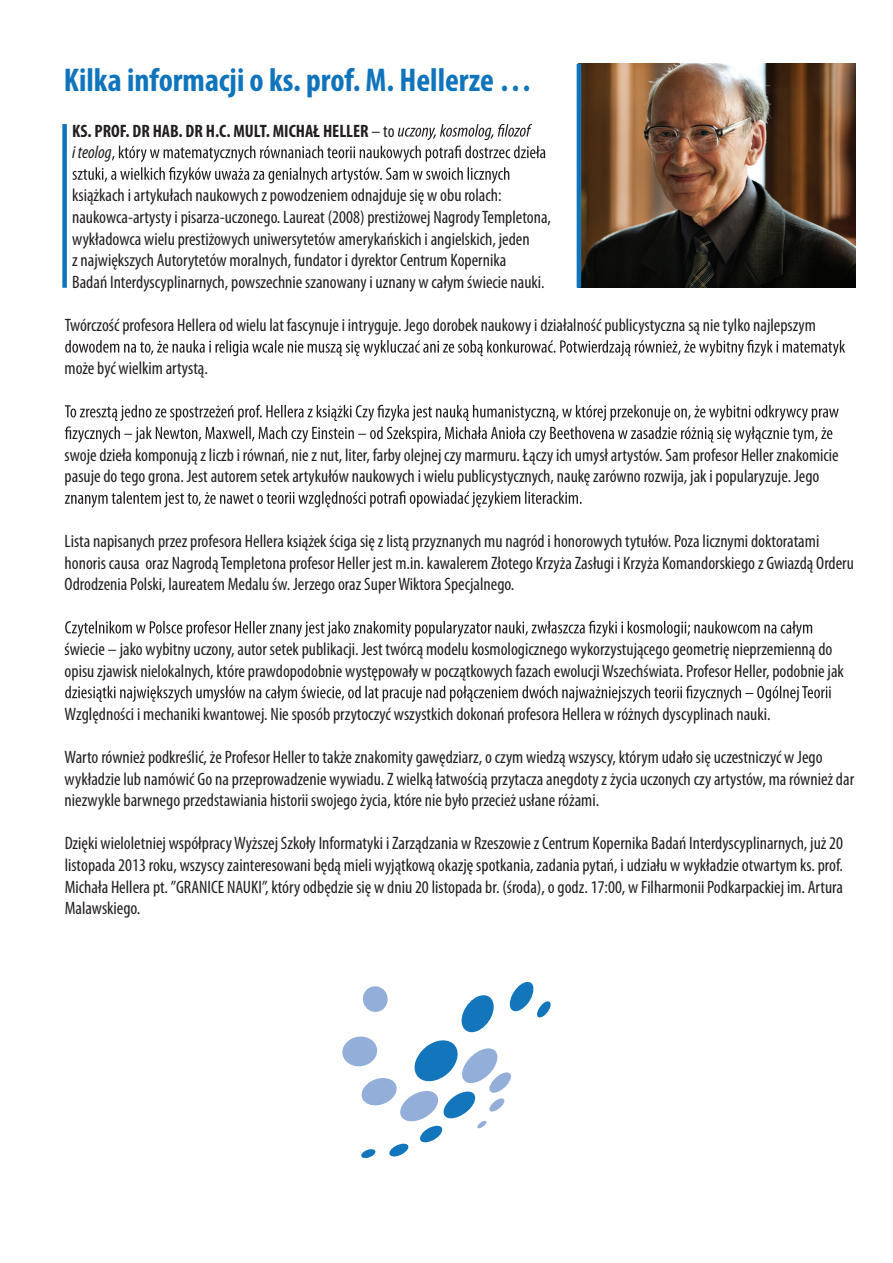
<style>
.page{position:relative;width:893px;height:1263px;background:#fff}
.page>*{position:absolute;margin:0;border:0;box-sizing:border-box;transform-origin:0 0}
.t1{font:700 condensed 33px "Myriad Pro";color:#1074bc}
.t2{font:condensed 18px/21.6px "Myriad Pro";color:#231f20}
.t3{font:700 condensed 18px/21.6px "Myriad Pro";color:#231f20}
.s1{font-weight:400}
.s2{font-weight:400;font-style:italic}
</style>
<div class="page">
<img style="left:581px;top:64px;width:275px;height:224px">
<svg style="left:398px;top:124px;width:134px;height:16px"></svg>
<svg style="left:73px;top:146px;width:472px;height:38px"></svg>
<svg style="left:65px;top:340px;width:780px;height:16px"></svg>
<svg style="left:65px;top:405px;width:774px;height:38px"></svg>
<svg style="left:65px;top:491px;width:517px;height:17px"></svg>
<svg style="left:65px;top:621px;width:747px;height:16px"></svg>
<svg style="left:65px;top:686px;width:766px;height:16px"></svg>
<div style="left:62px;top:124px;width:5px;height:164px;background:#1074bc"></div>
<hr style="left:577px;top:64px;width:4px;height:224px;background:#1074bc">
<svg style="left:342px;top:981px;width:209px;height:178px"></svg>
<h1 class="t1" style="left:64px;top:60px;width:470px">Kilka informacji o ks. prof. M. Hellerze …</h1>
<p class="t3" style="left:72px;top:119px;width:324px">KS. PROF. DR HAB. DR H.C. MULT. MICHAŁ HELLER <span class="s1">– to </span><span class="s2">i teolog</span></p>
<p class="t2" style="left:72px;top:184px;width:480px">książkach i artykułach naukowych z powodzeniem odnajduje się w obu rolach: naukowca-artysty i pisarza-uczonego. Laureat (2008) prestiżowej NagrodyTempletona, wykładowca wielu prestiżowych uniwersytetów amerykańskich i angielskich, jeden<br>z największych Autorytetów moralnych, fundator i dyrektor Centrum Kopernika<br>Badań Interdyscyplinarnych, powszechnie szanowany i uznany w całym świecie nauki.</p>
<p class="t2" style="left:65px;top:314px;width:753px">Twórczość profesora Hellera od wielu lat fascynuje i intryguje. Jego dorobek naukowy i działalność publicystyczna są nie tylko najlepszym</p>
<p class="t2" style="left:65px;top:357px;width:145px">może być wielkim artystą.</p>
<p class="t2" style="left:65px;top:444px;width:776px">swoje dzieła komponują z liczb i równań, nie z nut, liter, farby olejnej czy marmuru. Łączy ich umysł artystów. Sam profesor Heller znakomicie pasuje do tego grona. Jest autorem setek artykułów naukowych i wielu publicystycznych, naukę zarówno rozwija, jak i popularyzuje. Jego</p>
<p class="t2" style="left:65px;top:530px;width:791px">Lista napisanych przez profesora Hellera książek ściga się z listą przyznanych mu nagród i honorowych tytułów. Poza licznymi doktoratami honoris causa oraz NagrodąTempletona profesor Heller jest m.in. kawalerem Złotego Krzyża Zasługi i Krzyża Komandorskiego z Gwiazdą Orderu<br>Odrodzenia Polski, laureatem Medalu św. Jerzego oraz SuperWiktora Specjalnego.</p>
<p class="t2" style="left:65px;top:638px;width:781px">świecie – jako wybitny uczony, autor setek publikacji. Jest twórcą modelu kosmologicznego wykorzystującego geometrię nieprzemienną do opisu zjawisk nielokalnych, które prawdopodobnie występowały w początkowych fazach ewolucjiWszechświata. Profesor Heller, podobnie jak</p>
<p class="t2" style="left:65px;top:703px;width:707px">Względności i mechaniki kwantowej. Nie sposób przytoczyć wszystkich dokonań profesora Hellera w różnych dyscyplinach nauki.</p>
<p class="t2" style="left:65px;top:746px;width:791px">Warto również podkreślić, że Profesor Heller to także znakomity gawędziarz, o czym wiedzą wszyscy, którym udało się uczestniczyć w Jego wykładzie lub namówić Go na przeprowadzenie wywiadu. Z wielką łatwością przytacza anegdoty z życia uczonych czy artystów, ma również dar niezwykle barwnego przedstawiania historii swojego życia, które nie było przecież usłane różami.</p>
<p class="t2" style="left:65px;top:832px;width:780px;text-align:justify">Dzięki wieloletniej współpracyWyższej Szkoły Informatyki i Zarządzania w Rzeszowie z Centrum Kopernika Badań Interdyscyplinarnych, już 20 listopada 2013 roku, wszyscy zainteresowani będą mieli wyjątkową okazję spotkania, zadania pytań, i udziału w wykładzie otwartym ks. prof.<br>Michała Hellera pt. ”GRANICE NAUKI”, który odbędzie się w dniu 20 listopada br. (środa), o godz. 17:00, w Filharmonii Podkarpackiej im. Artura Malawskiego.</p>
</div>
